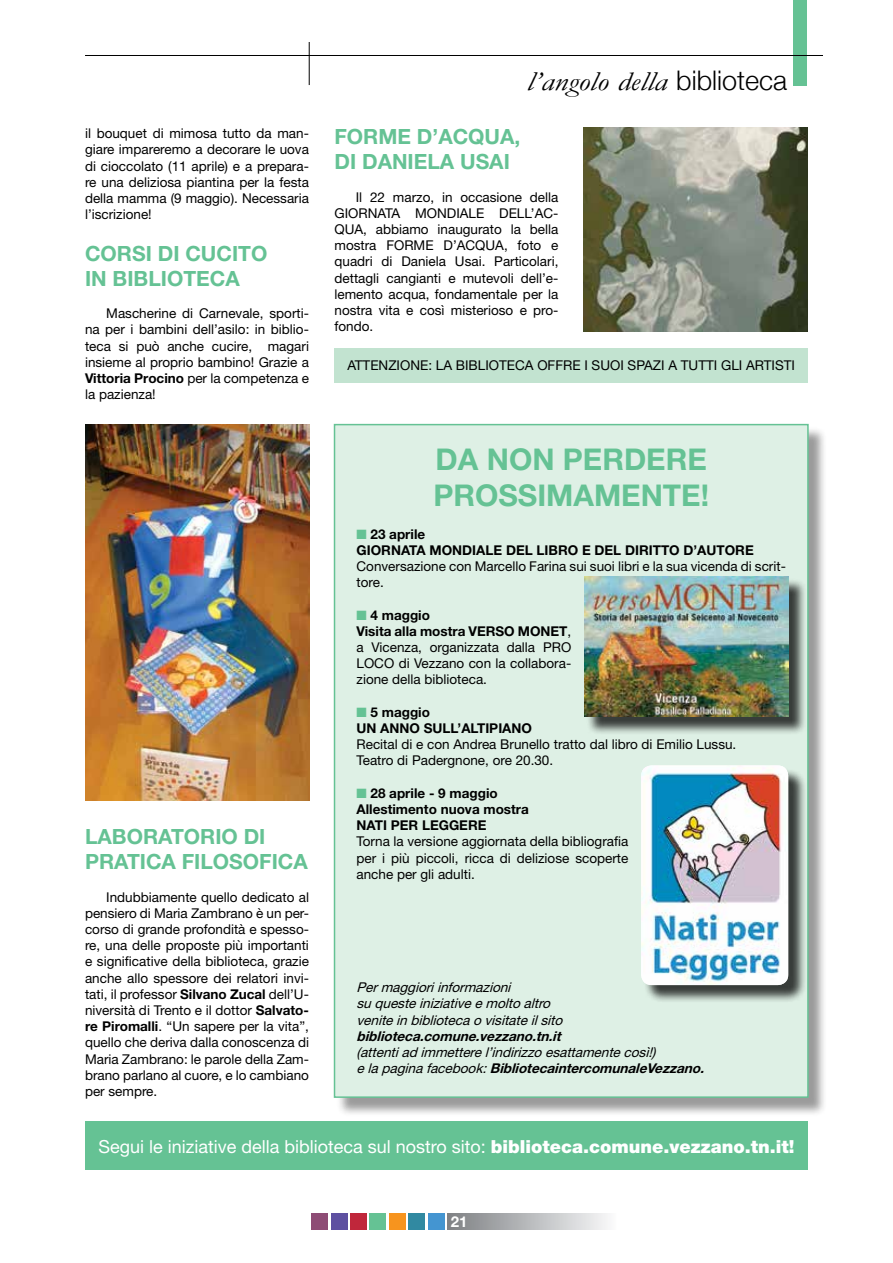
<style>
.page{position:relative;width:893px;height:1263px;background:#fff}
.page>*{position:absolute;margin:0;border:0;box-sizing:border-box;transform-origin:0 0}
.t1{font:700 30px/36px "Helvetica Neue";color:#65c294}
.t2{font:italic 27px "Garamond";color:#000;scale:1.2 1}
.t3{font:700 21px/25.2px "Helvetica Neue";color:#65c294}
.t4{font:18px "Helvetica Neue";color:#fff}
.t5{font:700 15px "Helvetica Neue";color:#fff}
.t6{font:13.5px/16.2px "Helvetica Neue";color:#000;text-align:justify}
.t7{font:italic 13.5px/16.2px "Helvetica Neue";color:#000}
.t8{font:700 13.5px/16.2px "Helvetica Neue";color:#000}
.t9{font:italic 700 13.5px "Helvetica Neue";color:#000}
.s1{font-weight:700}
.s2{font-family:"Helvetica Neue";font-weight:300;font-style:normal}
.s3{color:#65c294}
.s4{font-weight:900}
</style>
<div class="page">
<div style="left:448px;top:1213px;width:169px;height:17px;background:linear-gradient(to right,#7e8184,#fafbfc)"></div>
<div style="left:428px;top:1213px;width:16px;height:16px;background:#4495d1"></div>
<div style="left:409px;top:1213px;width:16px;height:16px;background:#3189a1"></div>
<div style="left:389px;top:1213px;width:17px;height:16px;background:#f7941e"></div>
<div style="left:370px;top:1213px;width:16px;height:16px;background:#65c294"></div>
<div style="left:350px;top:1213px;width:17px;height:16px;background:#c0273b"></div>
<div style="left:311px;top:1213px;width:17px;height:16px;background:#8e4c75"></div>
<div style="left:331px;top:1213px;width:16px;height:16px;background:#5e50a1"></div>
<div style="left:794px;top:0;width:13px;height:85px;background:#65c294"></div>
<hr style="left:85px;top:55px;width:738px;height:1px;background:#000">
<hr style="left:309px;top:42px;width:1px;height:43px;background:#000">
<div style="left:85px;top:1121px;width:723px;height:48px;background:#65c294"></div>
<div style="left:336px;top:426px;width:491px;height:690px;background:#000;opacity:.4"></div>
<div style="left:334px;top:425px;width:474px;height:672px;background:#def0e5"></div>
<div style="left:334px;top:424px;width:475px;height:674px;border:2px solid #65c294"></div>
<img style="left:584px;top:128px;width:224px;height:204px">
<img style="left:85px;top:425px;width:224px;height:375px">
<div style="left:334px;top:348px;width:474px;height:34px;background:#c2e3d0"></div>
<div style="left:586px;top:578px;width:221px;height:157px;background:#000;opacity:.75"></div>
<img style="left:584px;top:576px;width:204px;height:140px">
<div style="left:643px;top:768px;width:164px;height:236px;background:#000;opacity:.75"></div>
<img style="left:641px;top:765px;width:147px;height:220px">
<p class="t6" style="left:85px;top:125px;width:225px">il bouquet di mimosa tutto da man&shy;giare impareremo a decorare le uova di cioccolato (11 aprile) e a prepara&shy;re una deliziosa piantina per la festa della mamma (9 maggio). Necessaria l’iscrizione!</p>
<h3 class="t3" style="left:85px;top:240px;width:184px">CORSI DI CUCITO<br>IN BIBLIOTECA</h3>
<p class="t6" style="left:85px;top:305px;width:225px;text-indent:21px">Mascherine di Carnevale, sporti&shy;na per i bambini dell’asilo: in biblio&shy;teca si può anche cucire, magari insieme al proprio bambino! Grazie a <span class="s1">Vittoria Procino</span> per la competenza e la pazienza!</p>
<h3 class="t3" style="left:85px;top:823px;width:224px">LABORATORIO DI<br>PRATICA FILOSOFICA</h3>
<p class="t6" style="left:85px;top:888px;width:225px;text-indent:21px">I ndubbiamente quello dedicato al pensiero di M aria Zambrano è un per&shy;corso di grande profondità e spesso&shy;re, una delle proposte più importanti e significative della biblioteca, grazie anche allo spessore dei relatori invi&shy;tati, il professor <span class="s1">Silvano Zucal</span> dell’U&shy;niversità di Trento e il dottor <span class="s1">Salvato&shy;re Piromalli</span>. “Un sapere per la vita”, quello che deriva dalla conoscenza di Maria Zambrano: le parole della Zam&shy;brano parlano al cuore, e lo cambiano per sempre.</p>
<h2 class="t2" style="left:527px;top:65px;width:219px">l’angolo della <span class="s2">biblioteca</span></h2>
<h3 class="t3" style="left:334px;top:123px;width:187px">FORME D’ACQUA,<br>DI DANIELA USAI</h3>
<p class="t6" style="left:334px;top:188px;width:225px;text-indent:21px">I l 22 marzo, in occasione della<br>GIORNATA</p>
<p class="t6" style="left:415px;top:205px;width:40px">MONDIALE</p>
<p class="t6" style="left:499px;top:205px;width:9px">DELL</p>
<p class="t6" style="left:531px;top:205px;width:29px">’AC-</p>
<p class="t6" style="left:334px;top:221px;width:11px">QUA</p>
<p class="t6" style="left:334px;top:221px;width:225px;text-indent:29px">, abbiamo inaugurato la bella mostra FORME</p>
<p class="t6" style="left:443px;top:237px;width:43px">D’ACQUA</p>
<p class="t6" style="left:334px;top:237px;width:225px;text-indent:169px">, foto e quadri di Daniela Usai. Particolari, dettagli cangianti e mutevoli dell’e&shy;lemento acqua, fondamentale per la nostra vita e così misterioso e pro&shy;fondo.</p>
<p class="t6" style="left:347px;top:357px;width:449px">Attenzion e: la biblioteca offre i suoi spazi a tutti g li artisti</p>
<h1 class="t1" style="left:433px;top:441px;width:277px">DA NON PERDERE<br>PROSSIMAMENTE!</h1>
<p class="t8" style="left:356px;top:525px;width:399px"><span class="s3">■</span> 23 aprile<br>GIORNATA MONDIALE DEL LIBRO E DEL DIRITTO D’AUTORE</p>
<p class="t6" style="left:356px;top:558px;width:431px">Conversazione con Marcello Farina sui suoi libri e la sua vicenda di scrit&shy;tore.</p>
<p class="t6" style="left:356px;top:606px;width:216px;text-align:left"><span class="s3">■</span> <span class="s1">4 maggio<br>Visita alla mostra VERSO MONET</span>, a Vicenza, organizzata dalla PRO<br>LOCO di Vezzano con la collabora&shy;zione della biblioteca.</p>
<p class="t8" style="left:356px;top:703px;width:177px"><span class="s3">■</span> 5 maggio<br>UN ANNO SULL’ALTIPIANO</p>
<p class="t6" style="left:356px;top:736px;width:381px">Recital di e con Andrea Brunello tratto dal libro di Emilio Lussu.<br>Teatro di Padergnone, ore 20.30.</p>
<p class="t8" style="left:356px;top:784px;width:174px"><span class="s3">■</span> 28 aprile - 9 maggio<br>Allestimento nuova mostra<br>NATI PER LEGGERE</p>
<p class="t6" style="left:356px;top:833px;width:273px">Torna la versione aggiornata della bibliografia per i più piccoli, ricca di deliziose scoperte anche per gli adulti.</p>
<p class="t7" style="left:356px;top:979px;width:211px">Permaggioriinformazioni suquesteiniziativeemoltoaltro veniteinbibliotecaovisitateilsito</p>
<p class="t9" style="left:357px;top:1027px;width:210px">biblioteca.comune.vezzano.tn.it</p>
<p class="t7" style="left:357px;top:1044px;width:353px">(attentiad immetterel’indirizzoesattamentecosì!) elapaginafacebook:<span class="s1">BibliotecaintercomunaleVezzano.</span></p>
<h3 class="t4" style="left:98px;top:1135px;width:698px">Segui le iniziative della biblioteca sul nostro sito: <span class="s4">biblioteca.comune.vezzano.tn.it!</span></h3>
<p class="t5" style="left:451px;top:1213px;width:18px">21</p>
</div>
